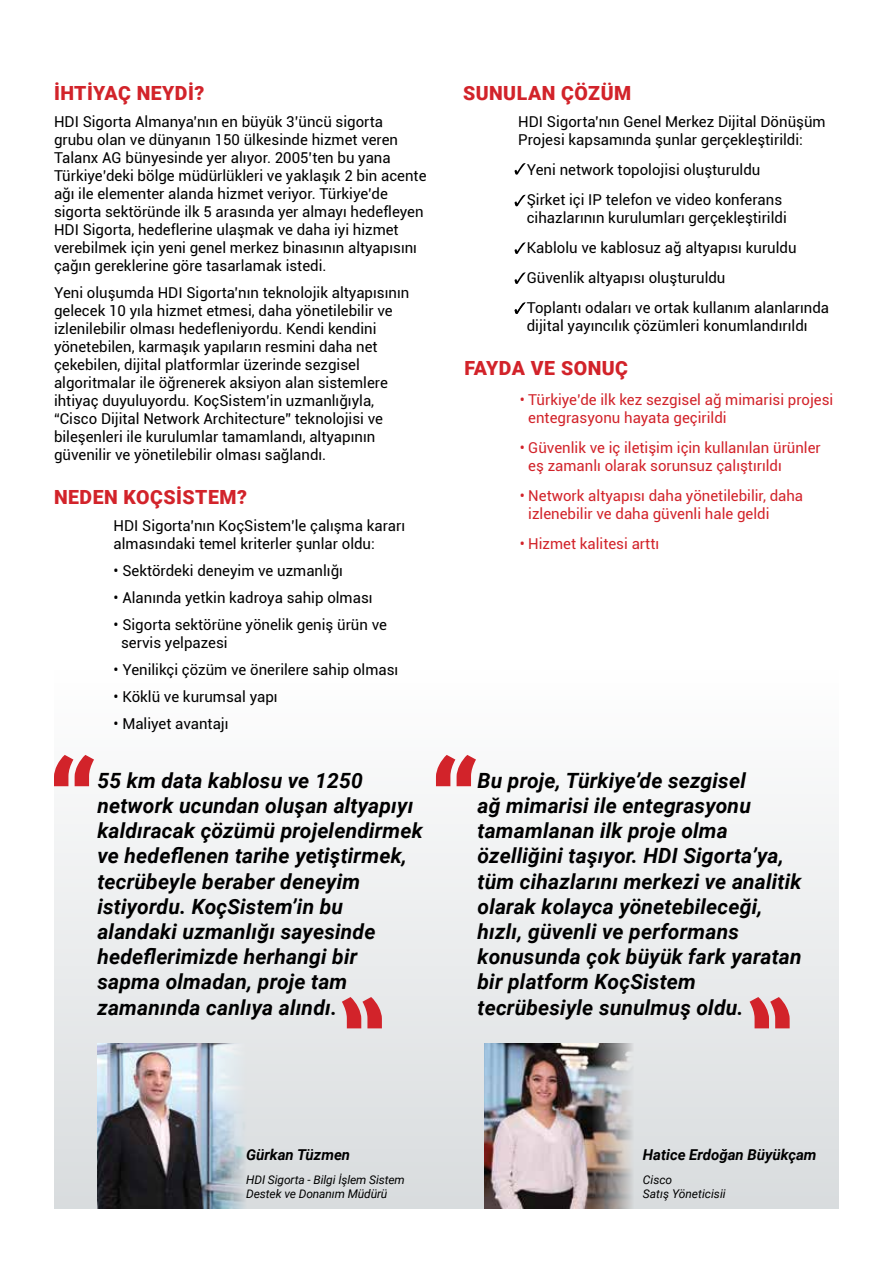
<style>
.page{position:relative;width:893px;height:1263px;background:#fff}
.page>*{position:absolute;margin:0;border:0;box-sizing:border-box;transform-origin:0 0}
.t1{font:italic 700 21px/25.2px "Roboto";letter-spacing:.01em;color:#000}
.t2{font:900 19.5px "Roboto";letter-spacing:.025em;color:#d2232a}
.t3{font:15px/18px "Roboto";color:#000}
.t4{font:15px/18px "Roboto";color:#d2232a}
.t5{font:italic 700 15px "Roboto";color:#000}
.t6{font:italic 12px/14.4px "Roboto";letter-spacing:-.01em;color:#000}
</style>
<div class="page">
<div style="left:54px;top:668px;width:785px;height:541px;background:linear-gradient(to bottom,#fff,#d8dbdd)"></div>
<svg style="left:515px;top:163px;width:11px;height:12px"></svg>
<svg style="left:515px;top:195px;width:11px;height:11px"></svg>
<svg style="left:515px;top:242px;width:11px;height:12px"></svg>
<svg style="left:515px;top:272px;width:11px;height:12px"></svg>
<svg style="left:515px;top:302px;width:11px;height:12px"></svg>
<svg style="left:54px;top:755px;width:40px;height:31px"></svg>
<svg style="left:342px;top:997px;width:40px;height:31px"></svg>
<svg style="left:436px;top:755px;width:40px;height:31px"></svg>
<svg style="left:750px;top:997px;width:40px;height:31px"></svg>
<img style="left:97px;top:1043px;width:149px;height:166px">
<img style="left:485px;top:1043px;width:149px;height:166px">
<h2 class="t2" style="left:54px;top:79px;width:152px">İHTİYAÇ NEYDİ?</h2>
<p class="t3" style="left:54px;top:112px;width:374px">HDI Sigorta Almanya’nın en büyük 3’üncü sigorta<br>grubu olan ve dünyanın 150 ülkesinde hizmet veren Talanx AG bünyesinde yer alıyor. 2005’ten bu yana Türkiye’deki bölge müdürlükleri ve yaklaşık 2 bin acente ağı ile elementer alanda hizmet veriyor. Türkiye’de sigorta sektöründe ilk 5 arasında yer almayı hedefleyen HDI Sigorta, hedeflerine ulaşmak ve daha iyi hizmet verebilmek için yeni genel merkez binasının altyapısını çağın gereklerine göre tasarlamak istedi.</p>
<p class="t3" style="left:54px;top:283px;width:357px">Yeni oluşumda HDI Sigorta’nın teknolojik altyapısının gelecek 10 yıla hizmet etmesi, daha yönetilebilir ve izlenilebilir olması hedefleniyordu. Kendi kendini yönetebilen, karmaşık yapıların resmini daha net çekebilen, dijital platformlar üzerinde sezgisel algoritmalar ile öğrenerek aksiyon alan sistemlere ihtiyaç duyuluyordu. KoçSistem’in uzmanlığıyla, “Cisco Dijital Network Architecture” teknolojisi ve bileşenleri ile kurulumlar tamamlandı, altyapının güvenilir ve yönetilebilir olması sağlandı.</p>
<h2 class="t2" style="left:54px;top:483px;width:194px">NEDEN KOÇSİSTEM?</h2>
<p class="t3" style="left:114px;top:516px;width:293px">HDI Sigorta’nın KoçSistem’le çalışma kararı almasındaki temel kriterler şunlar oldu:</p>
<p class="t3" style="left:114px;top:561px;width:231px">• Sektördeki deneyim ve uzmanlığı</p>
<p class="t3" style="left:114px;top:588px;width:261px">• Alanında yetkin kadroya sahip olması</p>
<p class="t3" style="left:121px;top:615px;width:268px;text-indent:-7px">• Sigorta sektörüne yönelik geniş ürün ve servis yelpazesi</p>
<p class="t3" style="left:114px;top:660px;width:286px">• Yenilikçi çözüm ve önerilere sahip olması</p>
<p class="t3" style="left:114px;top:687px;width:166px">• Köklü ve kurumsal yapı</p>
<p class="t3" style="left:114px;top:714px;width:117px">• Maliyet avantajı</p>
<p class="t1" style="left:97px;top:767px;width:327px">55 km data kablosu ve 1250 network ucundan oluşan altyapıyı kaldıracak çözümü projelendirmek ve hedeflenen tarihe yetiştirmek, tecrübeyle beraber deneyim istiyordu. KoçSistem’in bu alandaki uzmanlığı sayesinde hedeflerimizde herhangi bir sapma olmadan, proje tam zamanında canlıya alındı.</p>
<h2 class="t2" style="left:463px;top:79px;width:170px">SUNULAN ÇÖZÜM</h2>
<p class="t3" style="left:518px;top:112px;width:309px">HDI Sigorta’nın Genel Merkez Dijital Dönüşüm<br>Projesi kapsamında şunlar gerçekleştirildi:</p>
<p class="t3" style="left:527px;top:154px;width:257px;line-height:30px">Yeni network topolojisi oluşturuldu<br>Şirket içi IP telefon ve video konferans</p>
<p class="t3" style="left:527px;top:202px;width:304px;line-height:30px">cihazlarının kurulumları gerçekleştirildi Kablolu ve kablosuz ağ altyapısı kuruldu Güvenlik altyapısı oluşturuldu<br>Toplantı odaları ve ortak kullanım alanlarında</p>
<p class="t3" style="left:527px;top:316px;width:282px">dijital yayıncılık çözümleri konumlandırıldı</p>
<h2 class="t2" style="left:464px;top:354px;width:165px">FAYDA VE SONUÇ</h2>
<p class="t4" style="left:528px;top:390px;width:307px;text-indent:-9px">• Türkiye’de ilk kez sezgisel ağ mimarisi projesi entegrasyonu hayata geçirildi</p>
<p class="t4" style="left:528px;top:438px;width:294px;text-indent:-9px">• Güvenlik ve iç iletişim için kullanılan ürünler eş zamanlı olarak sorunsuz çalıştırıldı</p>
<p class="t4" style="left:528px;top:486px;width:276px;text-indent:-9px">• Network altyapısı daha yönetilebilir, daha izlenebilir ve daha güvenli hale geldi</p>
<p class="t4" style="left:520px;top:534px;width:141px">• Hizmet kalitesi arttı</p>
<p class="t1" style="left:477px;top:767px;width:326px">Bu proje, Türkiye’de sezgisel<br>ağ mimarisi ile entegrasyonu tamamlanan ilk proje olma özelliğini taşıyor. HDI Sigorta’ya, tüm cihazlarını merkezi ve analitik olarak kolayca yönetebileceği, hızlı, güvenli ve performans konusunda çok büyük fark yaratan bir platform KoçSistem tecrübesiyle sunulmuş oldu.</p>
<p class="t5" style="left:246px;top:1144px;width:105px">Gürkan Tüzmen</p>
<p class="t6" style="left:246px;top:1172px;width:160px">HDI Sigorta - Bilgi İşlem Sistem<br>Destek ve Donanım Müdürü</p>
<p class="t5" style="left:643px;top:1144px;width:175px">Hatice Erdoğan Büyükçam</p>
<p class="t6" style="left:643px;top:1172px;width:84px">Cisco<br>Satış Yöneticisii</p>
</div>
